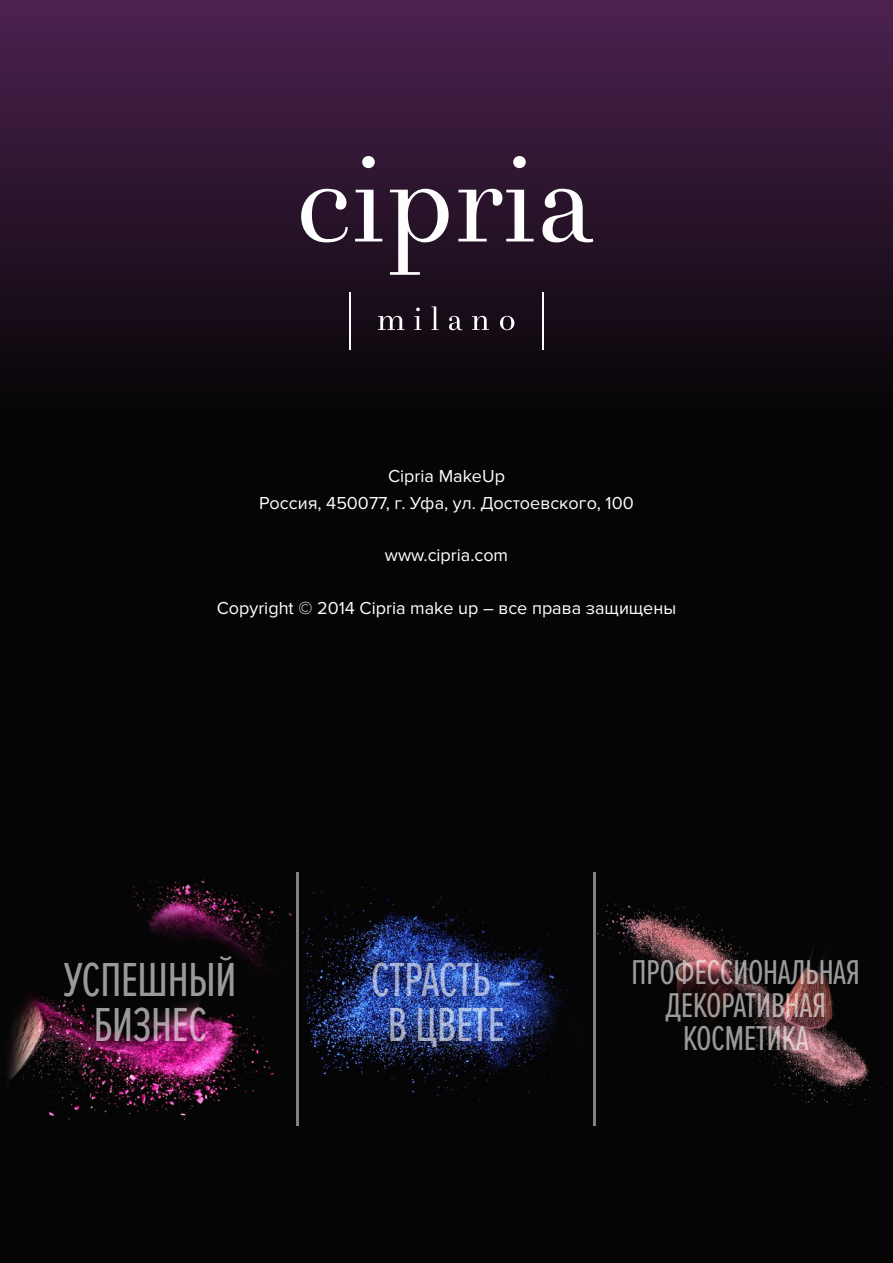
<style>
.page{position:relative;width:893px;height:1263px;background:#050505}
.page>*{position:absolute;margin:0;border:0;box-sizing:border-box;transform-origin:0 0}
.t1{font:49.5px/45.3px "Proxima Nova Ex Cn";letter-spacing:-.02em;color:rgb(254 254 254/.6);text-align:center}
.t2{font:35.7px/32.7px "Proxima Nova Ex Cn";letter-spacing:-.02em;color:rgb(254 254 254/.6);text-align:center}
.t3{font:18px/26.2px "Proxima Nova";color:#fefefe;text-align:center}
</style>
<div class="page">
<div style="left:0;top:0;width:893px;height:453px;background:linear-gradient(to bottom,#4c2250,#000300)"></div>
<svg style="left:542px;top:189px;width:51px;height:53px;background:#7a6d7b"></svg>
<svg style="left:362px;top:156px;width:13px;height:12px"></svg>
<svg style="left:355px;top:190px;width:27px;height:51px"></svg>
<svg style="left:301px;top:188px;width:47px;height:54px;background:#695b6b"></svg>
<svg style="left:500px;top:316px;width:14px;height:14px"></svg>
<svg style="left:472px;top:316px;width:17px;height:14px"></svg>
<svg style="left:449px;top:316px;width:13px;height:14px"></svg>
<svg style="left:431px;top:306px;width:7px;height:24px"></svg>
<svg style="left:414px;top:308px;width:7px;height:22px"></svg>
<svg style="left:378px;top:316px;width:27px;height:14px"></svg>
<svg style="left:390px;top:189px;width:144px;height:86px;background:#564757"></svg>
<svg style="left:513px;top:156px;width:13px;height:12px"></svg>
<hr style="left:349px;top:292px;width:1px;height:58px;background:#fefefe">
<hr style="left:543px;top:292px;width:1px;height:58px;background:#fefefe">
<img style="left:7px;top:872px;width:874px;height:253px">
<hr style="left:296px;top:872px;width:2px;height:253px;background:#818181">
<hr style="left:593px;top:872px;width:2px;height:253px;background:#818181">
<p class="t3" style="left:259px;top:464px;width:376px">Cipria MakeUp<br>Россия, 450077, г. Уфа, ул. Достоевского, 100</p>
<p class="t3" style="left:385px;top:543px;width:125px">www.cipria.com</p>
<p class="t3" style="left:217px;top:595px;width:461px">Copyright © 2014 Cipria make up – все права защищены</p>
<h1 class="t1" style="left:64px;top:959px;width:174px">УСПЕШНЫЙ<br>БИЗНЕС</h1>
<h1 class="t1" style="left:371px;top:959px;width:152px">СТРАСТЬ –<br>В ЦВЕТЕ</h1>
<h2 class="t2" style="left:631px;top:957px;width:230px">ПРОФЕССИОНАЛЬНАЯ<br>ДЕКОРАТИВНАЯ<br>КОСМЕТИКА</h2>
</div>
